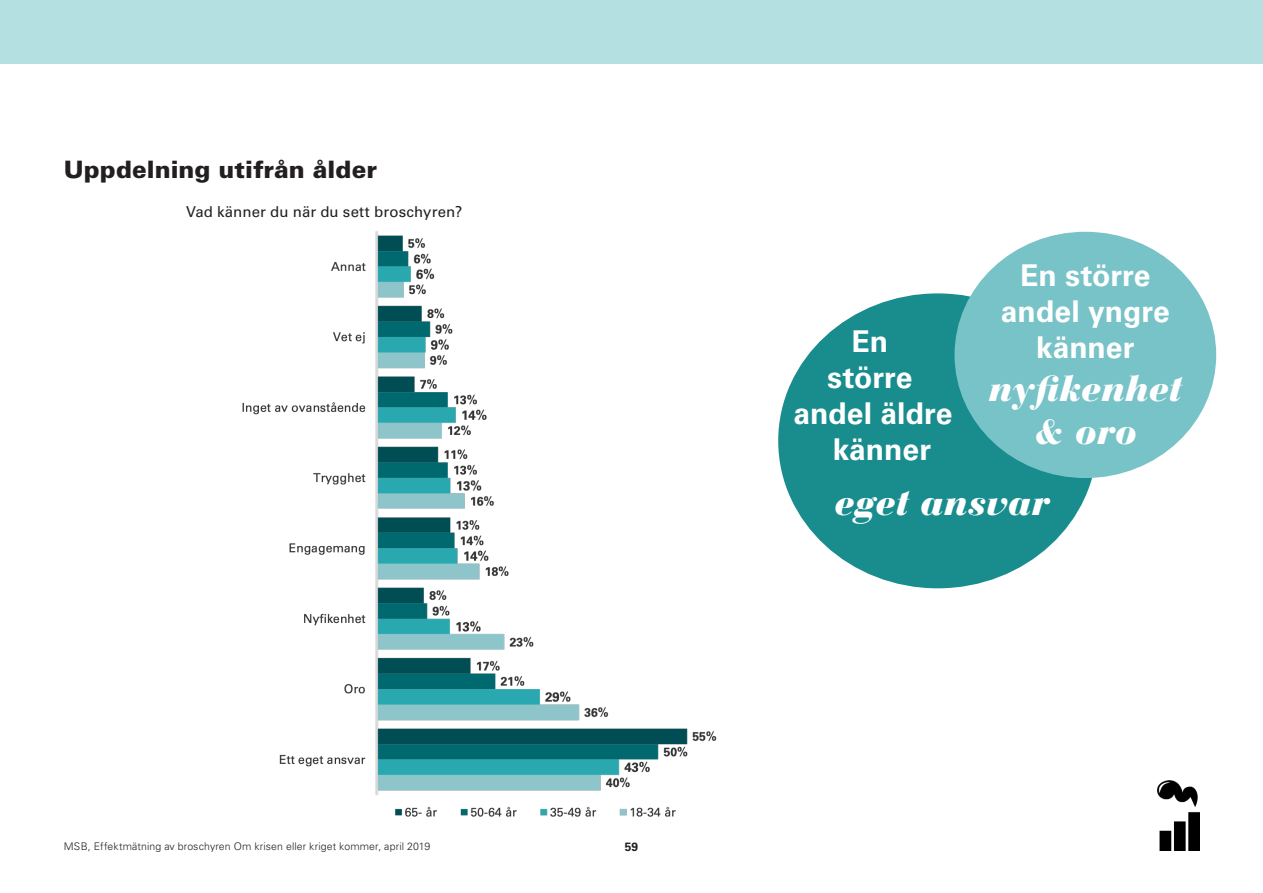
<style>
.page{position:relative;width:1263px;height:893px;background:#fff}
.page>*{position:absolute;margin:0;border:0;box-sizing:border-box;transform-origin:0 0}
.Kapitelrubrik_ej_toc{font:italic 900 36px/43.2px "Bauer Bodoni Std";letter-spacing:-.01em;color:#fff;text-align:center}
.Kapitelrubrik_ej_toc-2{font:700 30px/36px "Univers LT Std";color:#fff;text-align:center}
.underrubrik{font:900 24px "Univers LT Std";color:#231f20}
.Frågeställning{font:15px "Univers LT Std";letter-spacing:.01em;color:#231f20}
.t1{font:700 12px "Univers LT Std";color:#231f20}
.t2{font:300 10.5px "Univers LT Std";letter-spacing:.015em;color:#231f20}
</style>
<div class="page">
<div style="left:0;top:0;width:1263px;height:64px;background:#b5e0e1"></div>
<img style="left:1157px;top:780px;width:43px;height:70px">
<img style="left:242px;top:231px;width:475px;height:586px">
<div style="left:778px;top:293px;width:319px;height:295px;background:#198d8e;border-radius:50%"></div>
<div style="left:954px;top:232px;width:262px;height:246px;background:#78c3c8;border-radius:50%"></div>
<p class="underrubrik" style="left:64px;top:154px;width:315px">Uppdelning utifrån ålder</p>
<p class="Frågeställning" style="left:186px;top:203px;width:278px">Vad känner du när du sett broschyren?</p>
<p class="t2" style="left:64px;top:840px;width:368px">MSB, Effektmätning av broschyren Om krisen eller kriget kommer, april 2019</p>
<p class="t1" style="left:625px;top:840px;width:15px">59</p>
<p class="Kapitelrubrik_ej_toc-2" style="left:852px;top:324px;width:38px">En</p>
<p class="Kapitelrubrik_ej_toc-2" style="left:827px;top:360px;width:87px">större</p>
<p class="Kapitelrubrik_ej_toc-2" style="left:833px;top:396px;width:121px;text-align:left;text-indent:-39px">andel äldre känner</p>
<p class="Kapitelrubrik_ej_toc-2" style="left:1001px;top:258px;width:170px">En större andel yngre känner</p>
<p class="Kapitelrubrik_ej_toc" style="left:988px;top:367px;width:195px">nyfikenhet &amp; oro</p>
<p class="Kapitelrubrik_ej_toc" style="left:834px;top:481px;width:217px">eget ansvar</p>
</div>
